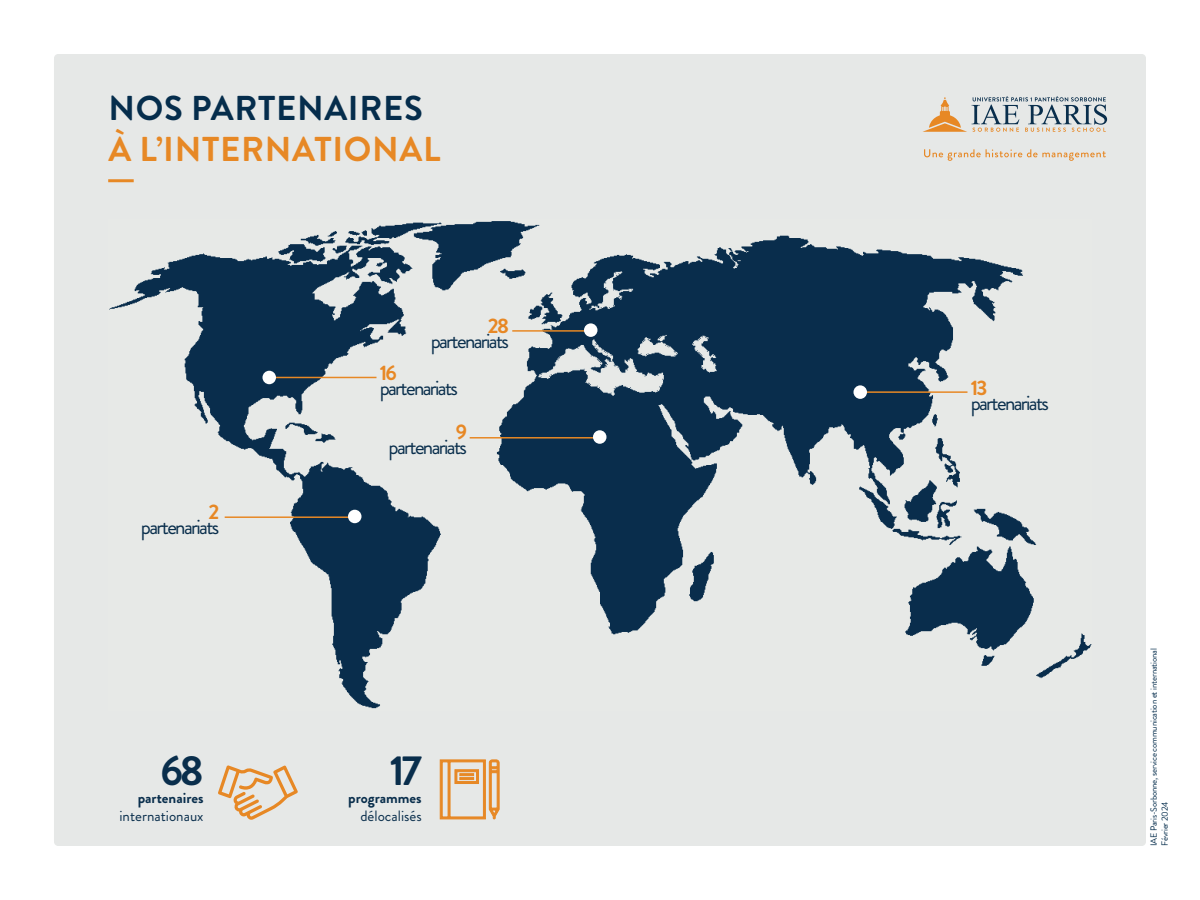
<style>
.page{position:relative;width:1200px;height:900px;background:#fff}
.page>*{position:absolute;margin:0;border:0;box-sizing:border-box;transform-origin:0 0}
.t1{font:700 42px "Brandon Grotesque";color:#092e4c}
.t2{font:700 34.5px "Brandon Grotesque";letter-spacing:.02em;color:#e78825}
.t3{font:700 34.5px "Brandon Grotesque";letter-spacing:.02em;color:#052d4c}
.t4{font:21px "Brandon Grotesque";letter-spacing:-.08em;color:#092e4c}
.t5{font:700 21px "Brandon Grotesque";color:#e78825}
.t6{font:15px "Brandon Grotesque";color:#092e4c}
.t7{font:700 15px "Brandon Grotesque";color:#092e4c}
.t8{font:8.85px/11.1px "Brandon Grotesque";letter-spacing:-.02em;color:#052d4c}
</style>
<div class="page">
<div style="left:54px;top:54px;width:1092px;height:792px;background:#e6e8e7;border-radius:4px"></div>
<img style="left:109px;top:221px;width:983px;height:488px">
<svg style="left:923px;top:96px;width:184px;height:36px"></svg>
<svg style="left:924px;top:149px;width:182px;height:12px"></svg>
<hr style="left:108px;top:179px;width:26px;height:3px;background:#e78825">
<hr style="left:274px;top:377px;width:102px;height:1px;background:#e78825">
<div style="left:262px;top:371px;width:14px;height:13px;background:#fff;border-radius:50%"></div>
<svg style="left:218px;top:765px;width:80px;height:55px"></svg>
<svg style="left:439px;top:759px;width:61px;height:61px"></svg>
<div style="left:459px;top:773px;width:15px;height:3px;background:#e78825;border:1px solid #e78825"></div>
<div style="left:459px;top:777px;width:15px;height:3px;background:#e78825;border:1px solid #e78825"></div>
<hr style="left:225px;top:516px;width:127px;height:2px;background:#e78825">
<div style="left:348px;top:510px;width:14px;height:13px;background:#fff;border-radius:50%"></div>
<hr style="left:470px;top:437px;width:127px;height:2px;background:#e78825">
<div style="left:593px;top:430px;width:13px;height:14px;background:#fff;border-radius:50%"></div>
<hr style="left:865px;top:391px;width:102px;height:2px;background:#e78825">
<div style="left:854px;top:385px;width:13px;height:14px;background:#fff;border-radius:50%"></div>
<hr style="left:512px;top:330px;width:81px;height:2px;background:#e78825">
<div style="left:584px;top:323px;width:13px;height:14px;background:#fff;border-radius:50%"></div>
<h2 class="t3" style="left:108px;top:84px;width:316px">NOS PARTENAIRES</h2>
<h2 class="t2" style="left:108px;top:125px;width:334px">À L’INTERNATIONAL</h2>
<h3 class="t5" style="left:488px;top:311px;width:23px">28</h3>
<h3 class="t4" style="left:431px;top:326px;width:80px">partenariats</h3>
<h3 class="t5" style="left:380px;top:358px;width:19px">16</h3>
<h3 class="t4" style="left:380px;top:373px;width:80px">partenariats</h3>
<h3 class="t5" style="left:208px;top:497px;width:12px">2</h3>
<h3 class="t4" style="left:141px;top:512px;width:80px">partenariats</h3>
<h1 class="t1" style="left:160px;top:741px;width:45px">68</h1>
<h3 class="t7" style="left:138px;top:787px;width:67px">partenaires</h3>
<h3 class="t6" style="left:119px;top:805px;width:86px">internationaux</h3>
<h3 class="t5" style="left:456px;top:417px;width:13px">9</h3>
<h3 class="t4" style="left:389px;top:432px;width:80px">partenariats</h3>
<h1 class="t1" style="left:390px;top:741px;width:33px">17</h1>
<h3 class="t7" style="left:348px;top:787px;width:75px">programmes</h3>
<h3 class="t6" style="left:360px;top:805px;width:63px">délocalisés</h3>
<h3 class="t5" style="left:971px;top:373px;width:18px">13</h3>
<h3 class="t4" style="left:971px;top:388px;width:80px">partenariats</h3>
<p class="t8" style="left:1148px;top:846px;width:199px;rotate:-90deg">IAE Paris-Sorbonne, service communication et international<br>Février 2024</p>
</div>
